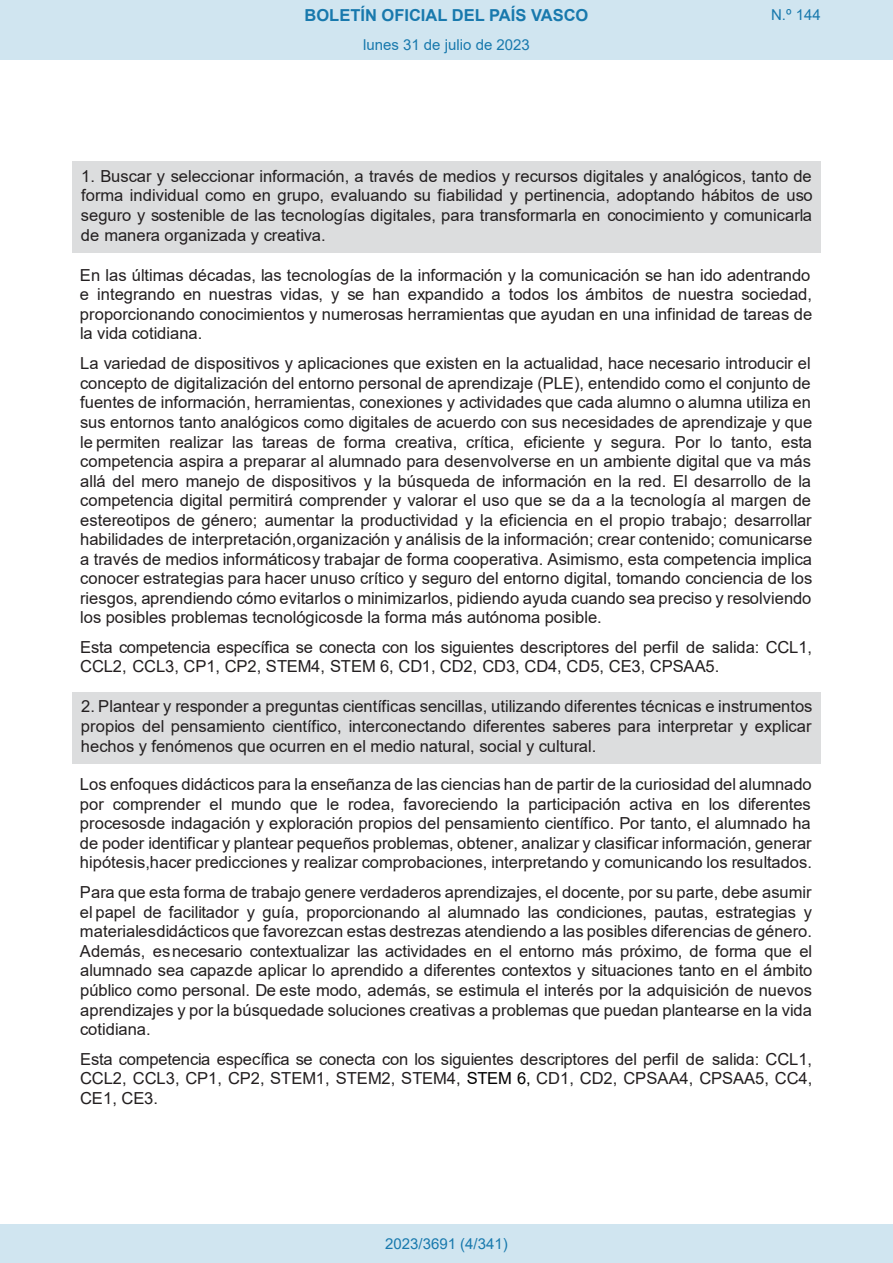
<style>
.page{position:relative;width:893px;height:1263px;background:#fff}
.page>*{position:absolute;margin:0;border:0;box-sizing:border-box;transform-origin:0 0}
.t1{font:16.5px/19.5px "Arial";letter-spacing:-.005em;color:#231f20;text-align:justify}
.t2{font:700 16.5px "Arial";color:#1879ad}
.Paginacion_Centro{font:15px "Arial";color:#1879ad}
.s1{color:#000}
</style>
<div class="page">
<div style="left:72px;top:162px;width:748px;height:91px;background:#dcddde"></div>
<div style="left:72px;top:692px;width:748px;height:71px;background:#dcddde"></div>
<div style="left:0;top:0;width:893px;height:60px;background:#d0e5f0"></div>
<div style="left:0;top:1225px;width:893px;height:38px;background:#d0e5f0"></div>
<p class="t2" style="left:305px;top:3px;width:285px">BOLETÍN OFICIAL DEL PAÍS VASCO</p>
<p class="Paginacion_Centro" style="left:771px;top:5px;width:51px">N.º 144</p>
<p class="Paginacion_Centro" style="left:363px;top:35px;width:168px">lunes 31 de julio de 2023</p>
<p class="t1" style="left:81px;top:166px;width:733px">1. Buscar y seleccionar información, a través de medios y recursos digitales y analógicos, tanto de forma individual como en grupo, evaluando su fiabilidad y pertinencia, adoptando hábitos de uso seguro y sostenible de las tecnologías digitales, para transformarla en conocimiento y comunicarla de manera organizada y creativa.</p>
<p class="t1" style="left:80px;top:265px;width:734px">En las últimas décadas, las tecnologías de la información y la comunicación se han ido adentrando e integrando en nuestras vidas, y se han expandido a todos los ámbitos de nuestra sociedad, proporcionando conocimientos y numerosas herramientas que ayudan en una infinidad de tareas de la vida cotidiana.</p>
<p class="t1" style="left:80px;top:354px;width:734px">La variedad de dispositivos y aplicaciones que existen en la actualidad, hace necesario introducir el concepto de digitalización del entorno personal de aprendizaje (PLE), entendido como el conjunto de fuentes de información, herramientas, conexiones y actividades que cada alumno o alumna utiliza en sus entornos tanto analógicos como digitales de acuerdo con sus necesidades de aprendizaje y que le permiten realizar las tareas de forma creativa, crítica, eficiente y segura. Por lo tanto, esta competencia aspira a preparar al alumnado para desenvolverse en un ambiente digital que va más allá del mero manejo de dispositivos y la búsqueda de información en la red. El desarrollo de la competencia digital permitirá comprender y valorar el uso que se da a la tecnología al margen de estereotipos de género; aumentar la productividad y la eficiencia en el propio trabajo; desarrollar habilidades de interpretación,organización y análisis de la información; crear contenido; comunicarse a través de medios informáticosy trabajar de forma cooperativa. Asimismo, esta competencia implica conocer estrategias para hacer unuso crítico y seguro del entorno digital, tomando conciencia de los riesgos, aprendiendo cómo evitarlos o minimizarlos, pidiendo ayuda cuando sea preciso y resolviendo los posibles problemas tecnológicosde la forma más autónoma posible.</p>
<p class="t1" style="left:80px;top:637px;width:733px">Esta competencia específica se conecta con los siguientes descriptores del perfil de salida: CCL1,<br>CCL2, CCL3, CP1, CP2, STEM4, STEM 6, CD1, CD2, CD3, CD4, CD5, CE3, CPSAA5.</p>
<p class="t1" style="left:81px;top:697px;width:733px">2. Plantear y responder a preguntas científicas sencillas, utilizando diferentes técnicas e instrumentos propios del pensamiento científico, interconectando diferentes saberes para interpretar y explicar hechos y fenómenos que ocurren en el medio natural, social y cultural.</p>
<p class="t1" style="left:80px;top:775px;width:734px">Los enfoques didácticos para la enseñanza de las ciencias han de partir de la curiosidad del alumnado por comprender el mundo que le rodea, favoreciendo la participación activa en los diferentes procesosde indagación y exploración propios del pensamiento científico. Por tanto, el alumnado ha de poder identificar y plantear pequeños problemas, obtener, analizar y clasificar información, generar hipótesis,hacer predicciones y realizar comprobaciones, interpretando y comunicando los resultados.</p>
<p class="t1" style="left:80px;top:882px;width:734px">Para que esta forma de trabajo genere verdaderos aprendizajes, el docente, por su parte, debe asumir el papel de facilitador y guía, proporcionando al alumnado las condiciones, pautas, estrategias y materialesdidácticos que favorezcan estas destrezas atendiendo a las posibles diferencias de género.<br>Además, esnecesario contextualizar las actividades en el entorno más próximo, de forma que el alumnado sea capazde aplicar lo aprendido a diferentes contextos y situaciones tanto en el ámbito público como personal. De este modo, además, se estimula el interés por la adquisición de nuevos aprendizajes y por la búsquedade soluciones creativas a problemas que puedan plantearse en la vida cotidiana.</p>
<p class="t1" style="left:80px;top:1049px;width:734px">Esta competencia específica se conecta con los siguientes descriptores del perfil de salida: CCL1, CCL2, CCL3, CP1, CP2, STEM1, STEM2, STEM4, <span class="s1">STEM 6,</span> CD1, CD2, CPSAA4, CPSAA5, CC4, CE1, CE3.</p>
<p class="Paginacion_Centro" style="left:385px;top:1234px;width:124px">2023/3691 (4/341)</p>
</div>
